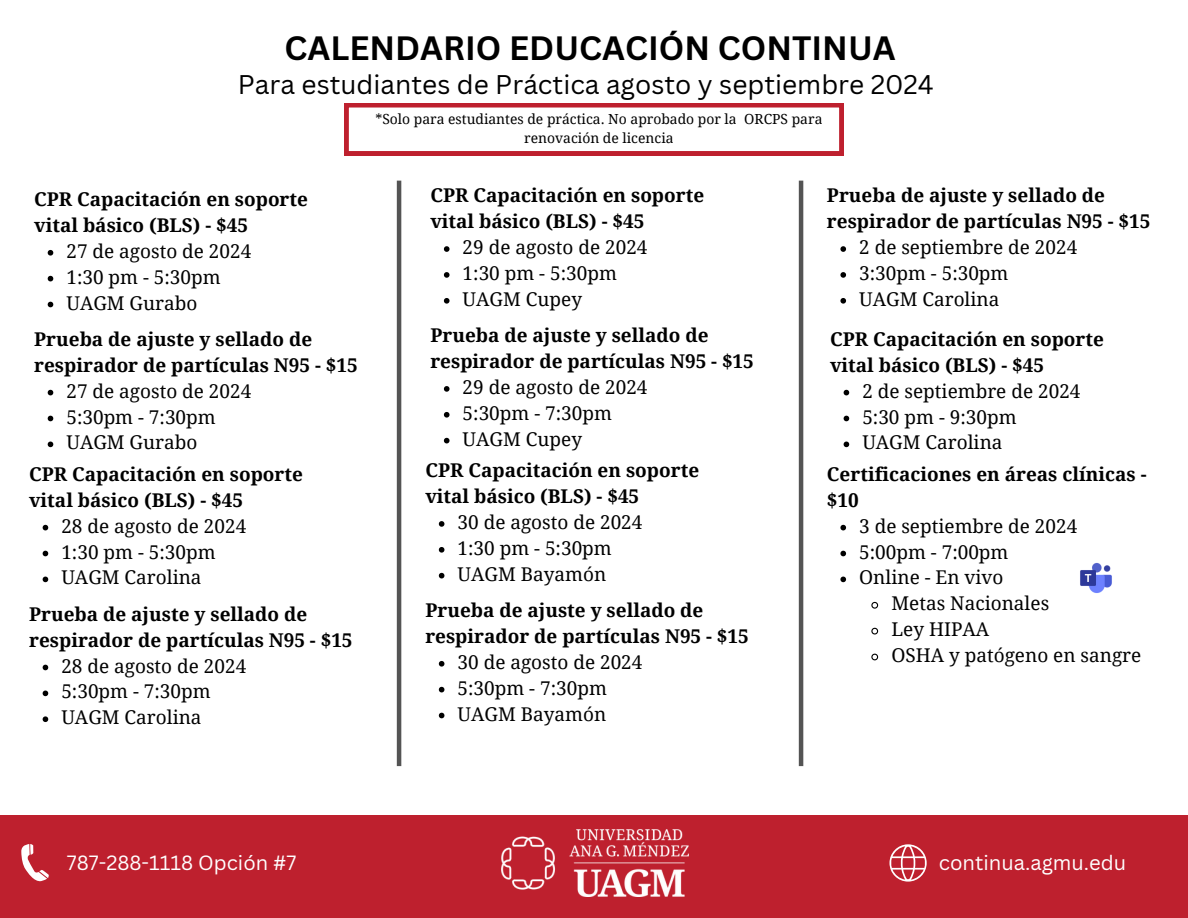
<style>
.page{position:relative;width:1188px;height:918px;background:#fff}
.page>*{position:absolute;margin:0;border:0;box-sizing:border-box;transform-origin:0 0}
.t1{font:700 32.85px "Canva Sans";color:#000}
.t2{font:26.25px "Canva Sans";color:#000}
.t3{font:20.25px "Canva Sans";color:#fff}
.t4{font:20.1px "Canva Sans";color:#fff}
.t5{font:700 18.9px/25.8px "Droid Serif";color:#000}
.t6{font:18.9px "Droid Serif";color:#000}
.t7{font:13.95px/19px "Droid Serif";color:#000;text-align:center}
</style>
<div class="page">
<div style="left:0;top:816px;width:1188px;height:102px;background:#be202e"></div>
<hr style="left:397px;top:181px;width:4px;height:585px;background:#545454">
<hr style="left:799px;top:181px;width:4px;height:585px;background:#545454">
<img style="left:502px;top:829px;width:187px;height:68px">
<svg style="left:889px;top:844px;width:38px;height:38px"></svg>
<svg style="left:21px;top:844px;width:28px;height:38px"></svg>
<svg style="left:48px;top:250px;width:5px;height:6px"></svg>
<svg style="left:48px;top:276px;width:5px;height:5px"></svg>
<svg style="left:48px;top:302px;width:5px;height:5px"></svg>
<svg style="left:840px;top:525px;width:6px;height:5px"></svg>
<svg style="left:840px;top:551px;width:6px;height:5px"></svg>
<svg style="left:840px;top:577px;width:6px;height:5px"></svg>
<svg style="left:871px;top:601px;width:8px;height:8px"></svg>
<svg style="left:871px;top:627px;width:8px;height:8px"></svg>
<svg style="left:871px;top:653px;width:8px;height:8px"></svg>
<img style="left:1080px;top:562px;width:32px;height:31px">
<svg style="left:344px;top:103px;width:500px;height:53px"></svg>
<svg style="left:48px;top:390px;width:5px;height:5px"></svg>
<svg style="left:48px;top:416px;width:5px;height:5px"></svg>
<svg style="left:48px;top:442px;width:5px;height:5px"></svg>
<svg style="left:43px;top:525px;width:5px;height:5px"></svg>
<svg style="left:43px;top:551px;width:5px;height:5px"></svg>
<svg style="left:43px;top:577px;width:5px;height:5px"></svg>
<svg style="left:43px;top:665px;width:5px;height:5px"></svg>
<svg style="left:43px;top:691px;width:5px;height:5px"></svg>
<svg style="left:43px;top:716px;width:5px;height:6px"></svg>
<svg style="left:444px;top:246px;width:6px;height:6px"></svg>
<svg style="left:444px;top:272px;width:6px;height:6px"></svg>
<svg style="left:444px;top:298px;width:6px;height:6px"></svg>
<svg style="left:444px;top:386px;width:6px;height:6px"></svg>
<svg style="left:444px;top:412px;width:6px;height:6px"></svg>
<svg style="left:444px;top:438px;width:6px;height:5px"></svg>
<svg style="left:439px;top:521px;width:5px;height:6px"></svg>
<svg style="left:439px;top:547px;width:5px;height:6px"></svg>
<svg style="left:439px;top:573px;width:5px;height:5px"></svg>
<svg style="left:439px;top:661px;width:5px;height:6px"></svg>
<svg style="left:439px;top:687px;width:5px;height:5px"></svg>
<svg style="left:439px;top:713px;width:5px;height:5px"></svg>
<svg style="left:840px;top:246px;width:6px;height:6px"></svg>
<svg style="left:840px;top:272px;width:6px;height:6px"></svg>
<svg style="left:840px;top:298px;width:6px;height:6px"></svg>
<svg style="left:844px;top:390px;width:5px;height:5px"></svg>
<svg style="left:844px;top:416px;width:5px;height:5px"></svg>
<svg style="left:844px;top:442px;width:5px;height:5px"></svg>
<p class="t1" style="left:284px;top:25px;width:613px">CALENDARIO EDUCACIÓN CONTINUA</p>
<p class="t2" style="left:238px;top:66px;width:697px">Para estudiantes de Práctica agosto y septiembre 2024</p>
<p class="t5" style="left:34px;top:187px;width:275px">CPR Capacitación en soporte vital básico (BLS) - $45</p>
<p class="t6" style="left:66px;top:240px;width:186px">27 de agosto de 2024</p>
<p class="t6" style="left:66px;top:266px;width:156px">1:30 pm - 5:30pm</p>
<p class="t6" style="left:66px;top:292px;width:133px">UAGM Gurabo</p>
<p class="t5" style="left:34px;top:326px;width:325px">Prueba de ajuste y sellado de respirador de partículas N95 - $15</p>
<p class="t6" style="left:66px;top:380px;width:186px">27 de agosto de 2024</p>
<p class="t6" style="left:66px;top:406px;width:151px">5:30pm - 7:30pm</p>
<p class="t6" style="left:66px;top:432px;width:133px">UAGM Gurabo</p>
<p class="t5" style="left:29px;top:462px;width:275px">CPR Capacitación en soporte vital básico (BLS) - $45</p>
<p class="t6" style="left:61px;top:515px;width:186px">28 de agosto de 2024</p>
<p class="t6" style="left:61px;top:541px;width:156px">1:30 pm - 5:30pm</p>
<p class="t6" style="left:61px;top:567px;width:142px">UAGM Carolina</p>
<p class="t5" style="left:29px;top:601px;width:325px">Prueba de ajuste y sellado de respirador de partículas N95 - $15</p>
<p class="t6" style="left:61px;top:655px;width:186px">28 de agosto de 2024</p>
<p class="t6" style="left:61px;top:681px;width:151px">5:30pm - 7:30pm</p>
<p class="t6" style="left:61px;top:707px;width:142px">UAGM Carolina</p>
<p class="t7" style="left:375px;top:110px;width:449px">*Solo para estudiantes de práctica. No aprobado por la ORCPS para renovación de licencia</p>
<p class="t5" style="left:430px;top:183px;width:275px">CPR Capacitación en soporte vital básico (BLS) - $45</p>
<p class="t6" style="left:463px;top:237px;width:186px">29 de agosto de 2024</p>
<p class="t6" style="left:463px;top:262px;width:156px">1:30 pm - 5:30pm</p>
<p class="t6" style="left:463px;top:288px;width:121px">UAGM Cupey</p>
<p class="t5" style="left:430px;top:323px;width:325px">Prueba de ajuste y sellado de respirador de partículas N95 - $15</p>
<p class="t6" style="left:463px;top:376px;width:186px">29 de agosto de 2024</p>
<p class="t6" style="left:463px;top:402px;width:151px">5:30pm - 7:30pm</p>
<p class="t6" style="left:463px;top:428px;width:121px">UAGM Cupey</p>
<p class="t5" style="left:425px;top:458px;width:275px">CPR Capacitación en soporte vital básico (BLS) - $45</p>
<p class="t6" style="left:458px;top:511px;width:186px">30 de agosto de 2024</p>
<p class="t6" style="left:458px;top:537px;width:156px">1:30 pm - 5:30pm</p>
<p class="t6" style="left:458px;top:563px;width:150px">UAGM Bayamón</p>
<p class="t5" style="left:425px;top:598px;width:325px">Prueba de ajuste y sellado de respirador de partículas N95 - $15</p>
<p class="t6" style="left:458px;top:651px;width:186px">30 de agosto de 2024</p>
<p class="t6" style="left:458px;top:677px;width:151px">5:30pm - 7:30pm</p>
<p class="t6" style="left:458px;top:703px;width:150px">UAGM Bayamón</p>
<p class="t5" style="left:827px;top:183px;width:325px">Prueba de ajuste y sellado de respirador de partículas N95 - $15</p>
<p class="t6" style="left:859px;top:237px;width:220px">2 de septiembre de 2024</p>
<p class="t6" style="left:859px;top:262px;width:151px">3:30pm - 5:30pm</p>
<p class="t6" style="left:859px;top:288px;width:142px">UAGM Carolina</p>
<p class="t5" style="left:830px;top:326px;width:275px">CPR Capacitación en soporte vital básico (BLS) - $45</p>
<p class="t6" style="left:862px;top:380px;width:220px">2 de septiembre de 2024</p>
<h5 class="t6" style="left:862px;top:406px;width:156px">5:30 pm - 9:30pm</h5>
<p class="t6" style="left:862px;top:432px;width:142px">UAGM Carolina</p>
<p class="t5" style="left:827px;top:462px;width:321px">Certificaciones en áreas clínicas - $10</p>
<p class="t6" style="left:859px;top:515px;width:220px">3 de septiembre de 2024</p>
<p class="t6" style="left:859px;top:541px;width:151px">5:00pm - 7:00pm</p>
<p class="t6" style="left:859px;top:567px;width:146px">Online - En vivo</p>
<p class="t6" style="left:891px;top:593px;width:159px">Metas Nacionales</p>
<p class="t6" style="left:891px;top:619px;width:99px">Ley HIPAA</p>
<p class="t6" style="left:891px;top:645px;width:251px">OSHA y patógeno en sangre</p>
<p class="t4" style="left:67px;top:848px;width:231px">787-288-1118 Opción #7</p>
<h2 class="t3" style="left:939px;top:848px;width:189px">continua.agmu.edu</h2>
</div>
